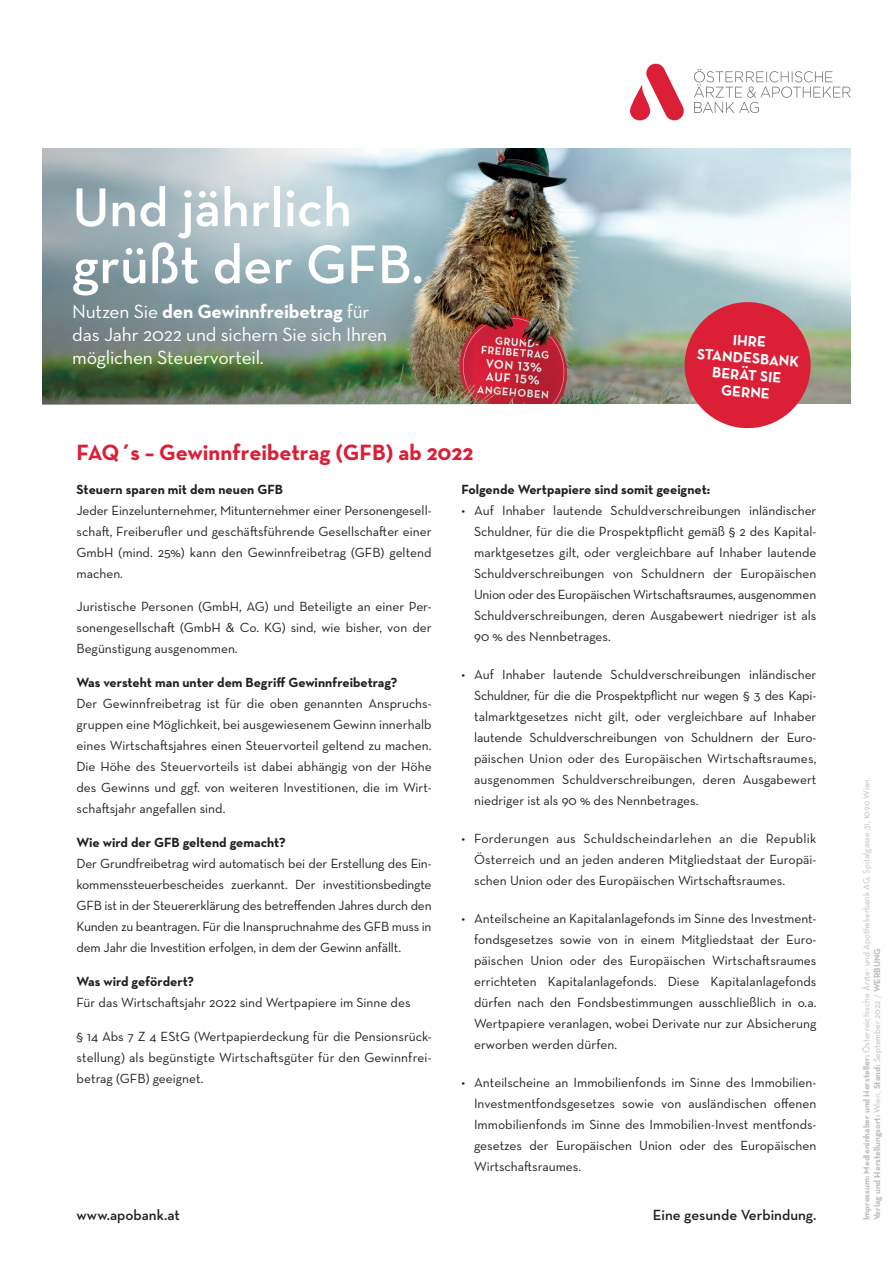
<style>
.page{position:relative;width:893px;height:1263px;background:#fff}
.page>*{position:absolute;margin:0;border:0;box-sizing:border-box;transform-origin:0 0}
.t1{font:600 55.5px/57px "Neutraface Text";color:#fff}
.t2{font:700 22.5px "Neutraface Text";color:#da1f37}
.t3{font:19.5px/23.4px "Neutraface Text";letter-spacing:-.01em;color:#fff}
.t4{font:600 15px "Neutraface Text";color:#231f20}
.t5{font:700 15px/17.1px "Neutraface Text";color:#fff;text-align:center}
.t6{font:13.5px/21px "Neutraface Text";color:#231f20;text-align:justify}
.t7{font:700 13.5px "Neutraface Text";color:#231f20}
.t8{font:9px/10.8px "Neutraface Text";color:#bcbdc0}
.s1{font-weight:700}
</style>
<div class="page">
<svg style="left:694px;top:69px;width:156px;height:44px"></svg>
<svg style="left:630px;top:64px;width:54px;height:56px"></svg>
<img style="left:473px;top:149px;width:377px;height:255px">
<img style="left:43px;top:149px;width:430px;height:256px">
<svg style="left:682px;top:300px;width:131px;height:129px;background:#d34d5d"></svg>
<h1 class="t1" style="left:72px;top:178px;width:353px">Und jährlich grüßt der GFB.</h1>
<h3 class="t3" style="left:72px;top:299px;width:317px">Nutzen Sie <span class="s1">den Gewinnfreibetrag</span> für das Jahr 2022 und sichern Sie sich Ihren möglichen Steuervorteil.</h3>
<p class="t5" style="left:699px;top:328px;width:104px;rotate:5deg">IHRE<br>STANDESBANK<br>BERÄT SIE<br>GERNE</p>
<h2 class="t2" style="left:77px;top:438px;width:398px">FAQ´s – Gewinnfreibetrag (GFB) ab 2022</h2>
<p class="t7" style="left:77px;top:480px;width:208px">Steuern sparen mit dem neuen GFB</p>
<p class="t6" style="left:77px;top:499px;width:357px">Jeder Einzelunternehmer, Mitunternehmer einer Personengesell&shy;schaft, Freiberufler und geschäftsführende Gesellschafter einer GmbH (mind. 25%) kann den Gewinnfreibetrag (GFB) geltend machen.</p>
<p class="t6" style="left:77px;top:596px;width:357px">Juristische Personen (GmbH, AG) und Beteiligte an einer Per&shy;sonengesellschaft (GmbH &amp; Co. KG) sind, wie bisher, von der Begünstigung ausgenommen.</p>
<p class="t7" style="left:77px;top:674px;width:322px">Was versteht man unter dem Begriff Gewinnfreibetrag?</p>
<p class="t6" style="left:77px;top:693px;width:357px">Der Gewinnfreibetrag ist für die oben genannten Anspruchs&shy;gruppen eine Möglichkeit, bei ausgewiesenem Gewinn innerhalb eines Wirtschaftsjahres einen Steuervorteil geltend zu machen.<br>Die Höhe des Steuervorteils ist dabei abhängig von der Höhe des Gewinns und ggf. von weiteren Investitionen, die im Wirt&shy;schaftsjahr angefallen sind.</p>
<p class="t7" style="left:77px;top:834px;width:211px">Wie wird der GFB geltend gemacht?</p>
<p class="t6" style="left:77px;top:853px;width:357px">Der Grundfreibetrag wird automatisch bei der Erstellung des Ein&shy;kommenssteuerbescheides zuerkannt. Der investitionsbedingte GFB ist in der Steuererklärung des betreffenden Jahres durch den Kunden zu beantragen. Für die Inanspruchnahme des GFB muss in dem Jahr die Investition erfolgen, in dem der Gewinn anfällt.</p>
<p class="t7" style="left:77px;top:972px;width:119px">Was wird gefördert?</p>
<p class="t6" style="left:77px;top:991px;width:335px">Für das Wirtschaftsjahr 2022 sind Wertpapiere im Sinne des</p>
<p class="t6" style="left:77px;top:1025px;width:357px">§ 14 Abs 7 Z 4 EStG (Wertpapierdeckung für die Pensionsrück&shy;stellung) als begünstigte Wirtschaftsgüter für den Gewinnfrei&shy;betrag (GFB) geeignet.</p>
<p class="t7" style="left:461px;top:480px;width:250px">Folgende Wertpapiere sind somit geeignet:</p>
<p class="t6" style="left:474px;top:499px;width:344px;text-indent:-13px">• Auf Inhaber lautende Schuldverschreibungen inländischer Schuldner, für die die Prospektpflicht gemäß § 2 des Kapital&shy;marktgesetzes gilt, oder vergleichbare auf Inhaber lautende Schuldverschreibungen von Schuldnern der Europäischen Union oder des Europäischen Wirtschaftsraumes, ausgenommen Schuldverschreibungen, deren Ausgabewert niedriger ist als 90 % des Nennbetrages.</p>
<p class="t6" style="left:474px;top:663px;width:344px;text-indent:-13px">• Auf Inhaber lautende Schuldverschreibungen inländischer Schuldner, für die die Prospektpflicht nur wegen § 3 des Kapi&shy;talmarktgesetzes nicht gilt, oder vergleichbare auf Inhaber lautende Schuldverschreibungen von Schuldnern der Euro&shy;päischen Union oder des Europäischen Wirtschaftsraumes, ausgenommen Schuldverschreibungen, deren Ausgabewert niedriger ist als 90 % des Nennbetrages.</p>
<p class="t6" style="left:474px;top:827px;width:344px;text-indent:-13px">• Forderungen aus Schuldscheindarlehen an die Republik Österreich und an jeden anderen Mitgliedstaat der Europäi&shy;schen Union oder des Europäischen Wirtschaftsraumes.</p>
<p class="t6" style="left:474px;top:907px;width:344px;text-indent:-13px">• Anteilscheine an Kapitalanlagefonds im Sinne des Investment&shy;fondsgesetzes sowie von in einem Mitgliedstaat der Euro&shy;päischen Union oder des Europäischen Wirtschaftsraumes errichteten Kapitalanlagefonds. Diese Kapitalanlagefonds dürfen nach den Fondsbestimmungen ausschließlich in o.a.<br>Wertpapiere veranlagen, wobei Derivate nur zur Absicherung erworben werden dürfen.</p>
<p class="t6" style="left:474px;top:1071px;width:344px;text-indent:-13px">• Anteilscheine an Immobilienfonds im Sinne des Immobilien-Investmentfondsgesetzes sowie von ausländischen offenen Immobilienfonds im Sinne des Immobilien-Invest mentfonds&shy;gesetzes der Europäischen Union oder des Europäischen Wirtschaftsraumes.</p>
<p class="t4" style="left:77px;top:1206px;width:105px">www.apobank.at</p>
<p class="t4" style="left:653px;top:1206px;width:165px">Eine gesunde Verbindung.</p>
<p class="t8" style="left:861px;top:1220px;width:445px;rotate:-90deg"><span class="s1">Impressum: Medieninhaber und Hersteller:</span> Österreichische Ärzte- und Apothekerbank AG, Spitalgasse 31, 1090 Wien.<br><span class="s1">Verlag und Herstellungsort:</span> Wien, <span class="s1">Stand:</span> September 2022 / <span class="s1">WERBUNG</span></p>
</div>
